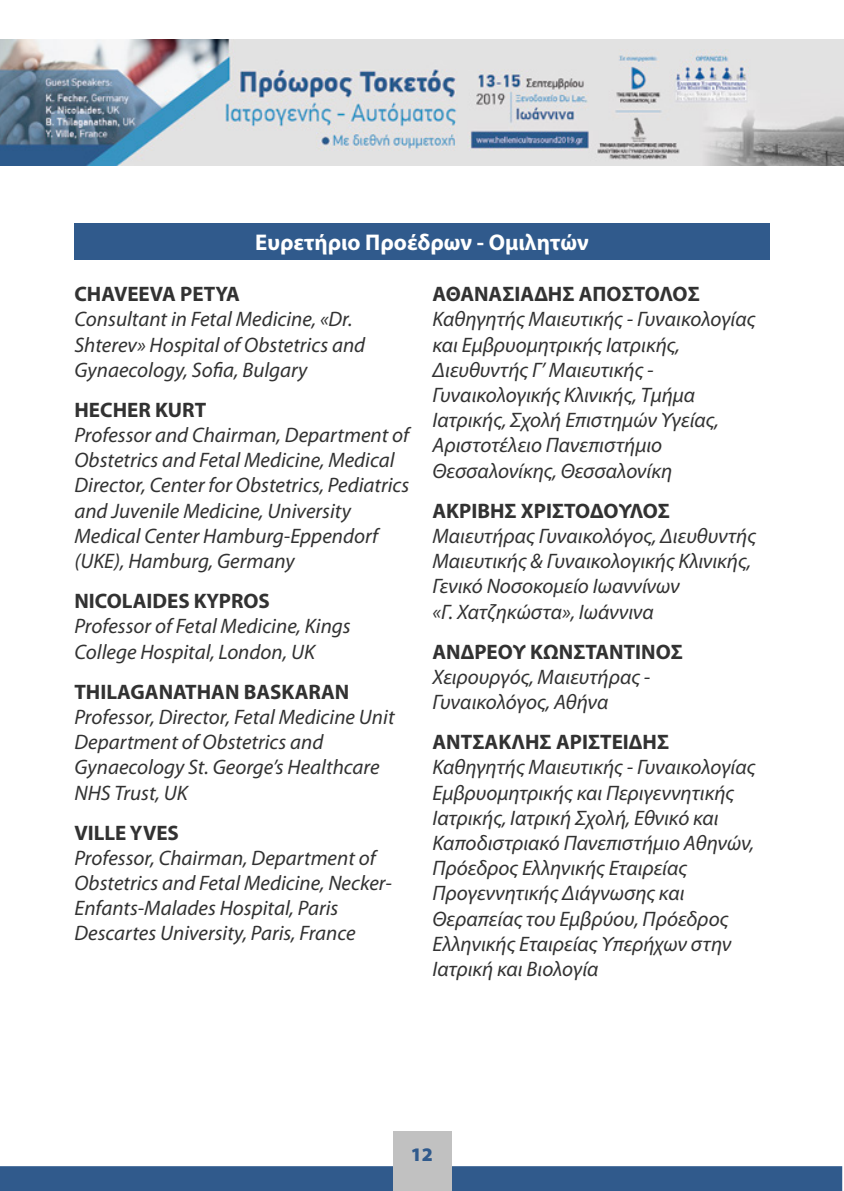
<style>
.page{position:relative;width:844px;height:1191px;background:#fff}
.page>*{position:absolute;margin:0;border:0;box-sizing:border-box;transform-origin:0 0}
.t1{font:700 22.75px "Myriad Pro";color:#fff}
.t2{font:italic 21px/25.2px "Myriad Pro";color:#323232}
.t3{font:700 21px "Myriad Pro";color:#323232}
.t4{font:900 19.25px "Myriad Pro";color:#305a8c}
</style>
<div class="page">
<div style="left:0;top:1166px;width:842px;height:25px;background:#305a8c"></div>
<div style="left:392px;top:1131px;width:59px;height:60px;background:#c1c1c1"></div>
<img style="left:0;top:40px;width:843px;height:125px">
<div style="left:74px;top:223px;width:695px;height:37px;background:#305a8c"></div>
<p class="t1" style="left:255px;top:228px;width:335px">Ευρετήριο Προέδρων - Ομιλητών</p>
<p class="t3" style="left:74px;top:280px;width:167px">CHAVEEVA PETYA</p>
<p class="t2" style="left:74px;top:306px;width:292px">Consultant in Fetal Medicine, «Dr.<br>Shterev» Hospital of Obstetrics and<br>Gynaecology, Sofia, Bulgary</p>
<p class="t3" style="left:74px;top:396px;width:133px">HECΗER KURT</p>
<p class="t2" style="left:74px;top:422px;width:336px">Professor and Chairman, Department of Obstetrics and Fetal Medicine, Medical Director, Center for Obstetrics, Pediatrics and Juvenile Medicine, University Medical Center Hamburg-Eppendorf (UKE), Hamburg, Germany</p>
<p class="t3" style="left:74px;top:587px;width:197px">NICOLAIDES KYPROS</p>
<p class="t2" style="left:74px;top:613px;width:278px">Professor of Fetal Medicine, Kings<br>College Hospital, London, UK</p>
<p class="t3" style="left:74px;top:678px;width:276px">THILAGANATHAN BASKARAN</p>
<p class="t2" style="left:74px;top:704px;width:321px">Professor, Director, Fetal Medicine Unit<br>Department of Obstetrics and<br>Gynaecology St. George’s Healthcare<br>NHS Trust, UK</p>
<p class="t3" style="left:74px;top:819px;width:106px">VILLE YVES</p>
<p class="t2" style="left:74px;top:845px;width:319px">Professor, Chairman, Department of Obstetrics and Fetal Medicine, Necker-Enfants-Malades Hospital, Paris Descartes University, Paris, France</p>
<p class="t3" style="left:432px;top:280px;width:269px">ΑΘΑΝΑΣΙΑΔΗΣ ΑΠΟΣΤΟΛΟΣ</p>
<p class="t2" style="left:432px;top:306px;width:324px">Καθηγητής Μαιευτικής - Γυναικολογίας και Εμβρυομητρικής Ιατρικής,<br>Διευθυντής Γ’ Μαιευτικής -<br>Γυναικολογικής Κλινικής, Τμήμα<br>Ιατρικής, Σχολή Επιστημών Υγείας,<br>Αριστοτέλειο Πανεπιστήμιο<br>Θεσσαλονίκης, Θεσσαλονίκη</p>
<p class="t3" style="left:432px;top:497px;width:239px">ΑΚΡΙΒΗΣ ΧΡΙΣΤΟΔΟΥΛΟΣ</p>
<p class="t2" style="left:432px;top:523px;width:325px">Μαιευτήρας Γυναικολόγος, Διευθυντής Μαιευτικής &amp; Γυναικολογικής Κλινικής, Γενικό Νοσοκομείο Ιωαννίνων<br>«Γ. Χατζηκώστα», Ιωάννινα</p>
<p class="t3" style="left:432px;top:638px;width:252px">ΑΝΔΡΕΟΥ ΚΩΝΣΤΑΝΤΙΝΟΣ</p>
<p class="t2" style="left:432px;top:664px;width:219px">Χειρουργός, Μαιευτήρας -<br>Γυναικολόγος, Αθήνα</p>
<p class="t3" style="left:432px;top:728px;width:238px">ΑΝΤΣΑΚΛΗΣ ΑΡΙΣΤΕΙΔΗΣ</p>
<p class="t2" style="left:432px;top:754px;width:324px">Καθηγητής Μαιευτικής - Γυναικολογίας Εμβρυομητρικής και Περιγεννητικής Ιατρικής, Ιατρική Σχολή, Εθνικό και Καποδιστριακό Πανεπιστήμιο Αθηνών, Πρόεδρος Ελληνικής Εταιρείας Προγεννητικής Διάγνωσης και Θεραπείας του Εμβρύου, Πρόεδρος Ελληνικής Εταιρείας Υπερήχων στην Ιατρική και Βιολογία</p>
<p class="t4" style="left:411px;top:1141px;width:24px">12</p>
</div>
